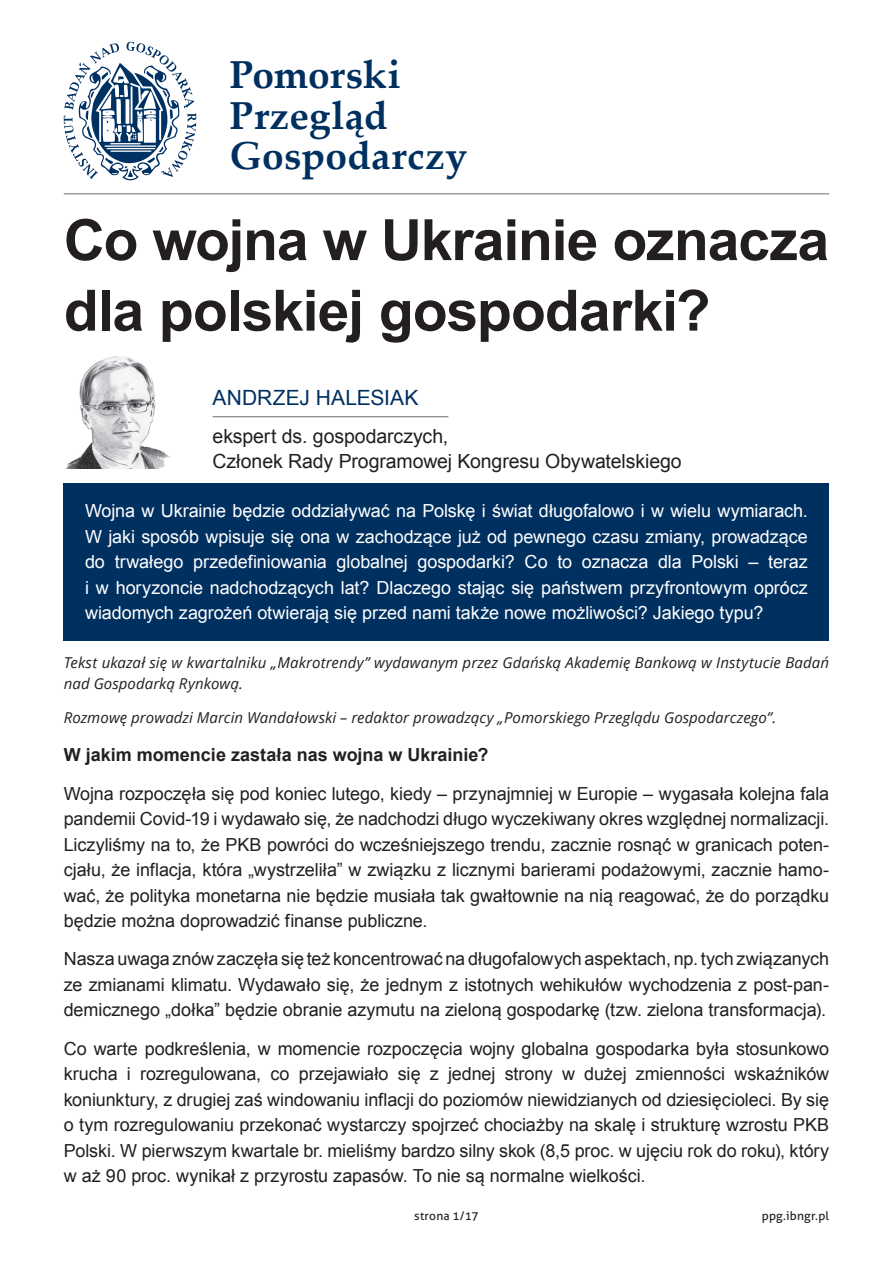
<style>
.page{position:relative;width:893px;height:1263px;background:#fff}
.page>*{position:absolute;margin:0;border:0;box-sizing:border-box;transform-origin:0 0}
.t1{font:700 57px/70.5px "Arial";letter-spacing:-.02em;color:#231f20}
.t2{font:700 39px/40.5px "Palatino Linotype";letter-spacing:.005em;color:#003060}
.t3{font:21px "Arial";color:#003060}
.t4{font:19.5px/25.5px "Arial";letter-spacing:-.005em;color:#231f20}
.t5{font:18px/25.5px "Arial";letter-spacing:-.005em;color:#231f20;text-align:justify}
.t6{font:18px/25.5px "Arial";letter-spacing:-.005em;color:#fff;text-align:justify}
.t7{font:700 18px "Arial";color:#231f20}
.t8{font:italic 15px/21px "Open Sans";letter-spacing:.005em;color:#231f20}
.t9{font:12px "Aller";letter-spacing:.015em;color:#231f20}
</style>
<div class="page">
<svg style="left:64px;top:42px;width:132px;height:138px"></svg>
<hr style="left:64px;top:193px;width:765px;height:1px;background:#6c6d70">
<img style="left:66px;top:356px;width:105px;height:112px">
<hr style="left:213px;top:416px;width:235px;height:1px;background:#6c6d70">
<div style="left:64px;top:483px;width:765px;height:158px;background:#003060"></div>
<h2 class="t2" style="left:230px;top:53px;width:239px">Pomorski<br>Przegląd<br>Gospodarczy</h2>
<h1 class="t1" style="left:64px;top:207px;width:767px">Co wojna w Ukrainie oznacza dla polskiej gospodarki?</h1>
<p class="t3" style="left:213px;top:384px;width:207px">ANDRZEJ HALESIAK</p>
<p class="t4" style="left:213px;top:423px;width:471px">ekspert ds. gospodarczych,<br>Członek Rady Programowej Kongresu Obywatelskiego</p>
<p class="t6" style="left:85px;top:498px;width:724px">Wojna w Ukrainie będzie oddziaływać na Polskę i świat długofalowo i w wielu wymiarach.<br>W jaki sposób wpisuje się ona w zachodzące już od pewnego czasu zmiany, prowadzące do trwałego przedefiniowania globalnej gospodarki? Co to oznacza dla Polski – teraz i w horyzoncie nadchodzących lat? Dlaczego stając się państwem przyfrontowym oprócz wiadomych zagrożeń otwierają się przed nami także nowe możliwości? Jakiego typu?</p>
<p class="t8" style="left:64px;top:652px;width:767px">Tekst ukazał się w kwartalniku „Makrotrendy” wydawanym przez Gdańską Akademię Bankową w Instytucie Badań nad Gospodarką Rynkową.</p>
<p class="t8" style="left:64px;top:707px;width:714px">Rozmowę prowadzi Marcin Wandałowski – redaktor prowadzący „Pomorskiego Przeglądu Gospodarczego”.</p>
<p class="t7" style="left:64px;top:743px;width:426px">W jakim momencie zastała nas wojna w Ukrainie?</p>
<p class="t5" style="left:64px;top:781px;width:767px">Wojna rozpoczęła się pod koniec lutego, kiedy – przynajmniej w Europie – wygasała kolejna fala pandemii Covid‑19 i wydawało się, że nadchodzi długo wyczekiwany okres względnej normalizacji.<br>Liczyliśmy na to, że PKB powróci do wcześniejszego trendu, zacznie rosnąć w granicach poten‑ cjału, że inflacja, która „wystrzeliła” w związku z licznymi barierami podażowymi, zacznie hamo‑ wać, że polityka monetarna nie będzie musiała tak gwałtownie na nią reagować, że do porządku będzie można doprowadzić finanse publiczne.</p>
<p class="t5" style="left:64px;top:946px;width:767px">Nasza uwaga znów zaczęła się też koncentrować na długofalowych aspektach, np. tych związanych ze zmianami klimatu. Wydawało się, że jednym z istotnych wehikułów wychodzenia z post‑pan‑ demicznego „dołka” będzie obranie azymutu na zieloną gospodarkę (tzw. zielona transformacja).</p>
<p class="t5" style="left:64px;top:1036px;width:767px">Co warte podkreślenia, w momencie rozpoczęcia wojny globalna gospodarka była stosunkowo krucha i rozregulowana, co przejawiało się z jednej strony w dużej zmienności wskaźników koniunktury, z drugiej zaś windowaniu inflacji do poziomów niewidzianych od dziesięcioleci. By się o tym rozregulowaniu przekonać wystarczy spojrzeć chociażby na skalę i strukturę wzrostu PKB Polski. W pierwszym kwartale br. mieliśmy bardzo silny skok (8,5 proc. w ujęciu rok do roku), który w aż 90 proc. wynikał z przyrostu zapasów. To nie są normalne wielkości.</p>
<p class="t9" style="left:414px;top:1209px;width:66px">strona 1/17</p>
<p class="t9" style="left:762px;top:1209px;width:69px">ppg.ibngr.pl</p>
</div>
